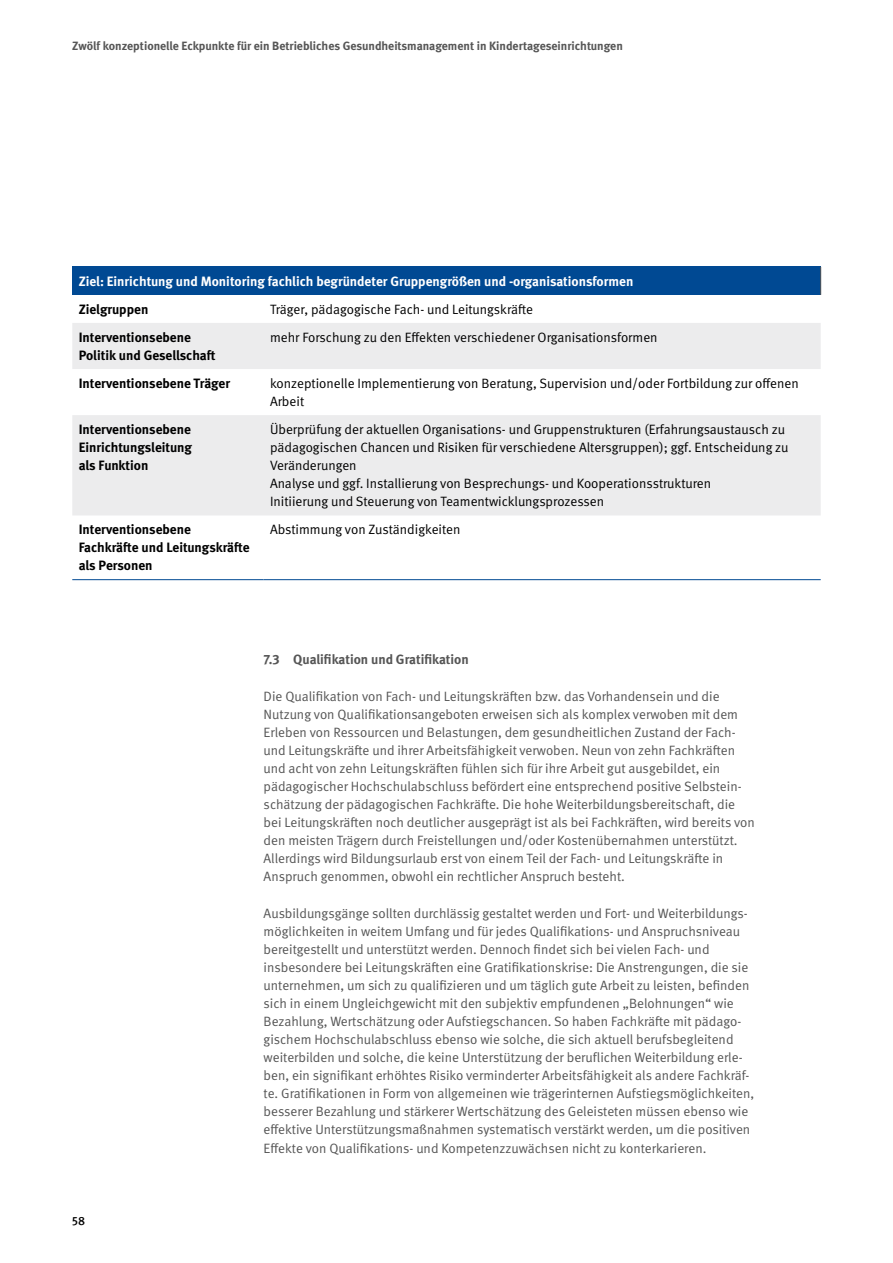
<style>
.page{position:relative;width:893px;height:1263px;background:#fff}
.page>*{position:absolute;margin:0;border:0;box-sizing:border-box;transform-origin:0 0}
.t1{font:13.5px/18.1px "DGUV Meta";color:#565656}
.t2{font:13.5px/18.1px "DGUV Meta";color:#000}
.t3{font:700 13.5px/18.1px "DGUV Meta";color:#000}
.t4{font:700 13.5px "DGUV Meta";color:#fff}
.t5{font:700 13.5px "DGUV Meta";color:#565656}
.t6{font:700 12px "DGUV Meta";color:#565656}
.t7{font:500 12px "DGUV Meta";color:#000}
</style>
<div class="page">
<div style="left:72px;top:267px;width:749px;height:28px;background:#004993"></div>
<svg style="left:72px;top:323px;width:749px;height:192px;fill:#ececed"></svg>
<svg style="left:820px;top:267px;width:1px;height:28px"></svg>
<hr style="left:72px;top:579px;width:192px;height:1px;background:#004993">
<hr style="left:264px;top:579px;width:557px;height:1px;background:#004993">
<p class="t6" style="left:72px;top:39px;width:552px">Zwölf konzeptionelle Eckpunkte für ein Betriebliches Gesundheitsmanagement in Kindertageseinrichtungen</p>
<p class="t4" style="left:79px;top:273px;width:556px">Ziel: Einrichtung und Monitoring fachlich begründeter Gruppengrößen und -organisationsformen</p>
<p class="t3" style="left:79px;top:300px;width:71px">Zielgruppen</p>
<p class="t2" style="left:270px;top:300px;width:265px">Träger, pädagogische Fach- und Leitungskräfte</p>
<p class="t3" style="left:79px;top:328px;width:138px">Interventionsebene<br>Politik und Gesellschaft</p>
<p class="t2" style="left:270px;top:328px;width:389px">mehr Forschung zu den Effekten verschiedener Organisationsformen</p>
<p class="t3" style="left:79px;top:374px;width:153px">Interventionsebene Träger</p>
<p class="t2" style="left:270px;top:374px;width:530px">konzeptionelle Implementierung von Beratung, Supervision und/oder Fortbildung zur offenen<br>Arbeit</p>
<p class="t3" style="left:79px;top:420px;width:115px;text-align:justify">Interventionsebene Einrichtungsleitung als Funktion</p>
<p class="t2" style="left:270px;top:420px;width:520px">Überprüfung der aktuellen Organisations- und Gruppenstrukturen (Erfahrungsaustausch zu pädagogischen Chancen und Risiken für verschiedene Altersgruppen); ggf. Entscheidung zu Veränderungen<br>Analyse und ggf. Installierung von Besprechungs- und Kooperationsstrukturen<br>Initiierung und Steuerung von Teamentwicklungsprozessen</p>
<p class="t3" style="left:79px;top:521px;width:173px">Interventionsebene<br>Fachkräfte und Leitungskräfte als Personen</p>
<p class="t2" style="left:270px;top:521px;width:192px">Abstimmung von Zuständigkeiten</p>
<p class="t7" style="left:72px;top:1213px;width:14px">58</p>
<p class="t5" style="left:264px;top:652px;width:207px">7.3 Qualifikation und Gratifikation</p>
<p class="t1" style="left:264px;top:687px;width:493px">Die Qualifikation von Fach- und Leitungskräften bzw. das Vorhandensein und die Nutzung von Qualifikationsangeboten erweisen sich als komplex verwoben mit dem Erleben von Ressourcen und Belastungen, dem gesundheitlichen Zustand der Fach&shy;und Leitungskräfte und ihrer Arbeitsfähigkeit verwoben. Neun von zehn Fachkräften und acht von zehn Leitungskräften fühlen sich für ihre Arbeit gut ausgebildet, ein pädagogischer Hochschulabschluss befördert eine entsprechend positive Selbstein&shy;schätzung der pädagogischen Fachkräfte. Die hohe Weiterbildungsbereitschaft, die bei Leitungskräften noch deutlicher ausgeprägt ist als bei Fachkräften, wird bereits von den meisten Trägern durch Freistellungen und/oder Kostenübernahmen unterstützt.<br>Allerdings wird Bildungsurlaub erst von einem Teil der Fach- und Leitungskräfte in Anspruch genommen, obwohl ein rechtlicher Anspruch besteht.</p>
<p class="t1" style="left:264px;top:904px;width:492px">Ausbildungsgänge sollten durchlässig gestaltet werden und Fort- und Weiterbildungs&shy;möglichkeiten in weitem Umfang und für jedes Qualifikations- und Anspruchsniveau bereitgestellt und unterstützt werden. Dennoch findet sich bei vielen Fach- und insbesondere bei Leitungskräften eine Gratifikationskrise: Die Anstrengungen, die sie unternehmen, um sich zu qualifizieren und um täglich gute Arbeit zu leisten, befinden sich in einem Ungleichgewicht mit den subjektiv empfundenen „Belohnungen“ wie Bezahlung, Wertschätzung oder Aufstiegschancen. So haben Fachkräfte mit pädago&shy;gischem Hochschulabschluss ebenso wie solche, die sich aktuell berufsbegleitend weiterbilden und solche, die keine Unterstützung der beruflichen Weiterbildung erle&shy;ben, ein signifikant erhöhtes Risiko verminderter Arbeitsfähigkeit als andere Fachkräf&shy;te. Gratifikationen in Form von allgemeinen wie trägerinternen Aufstiegsmöglichkeiten, besserer Bezahlung und stärkerer Wertschätzung des Geleisteten müssen ebenso wie effektive Unterstützungsmaßnahmen systematisch verstärkt werden, um die positiven Effekte von Qualifikations- und Kompetenzzuwächsen nicht zu konterkarieren.</p>
</div>
